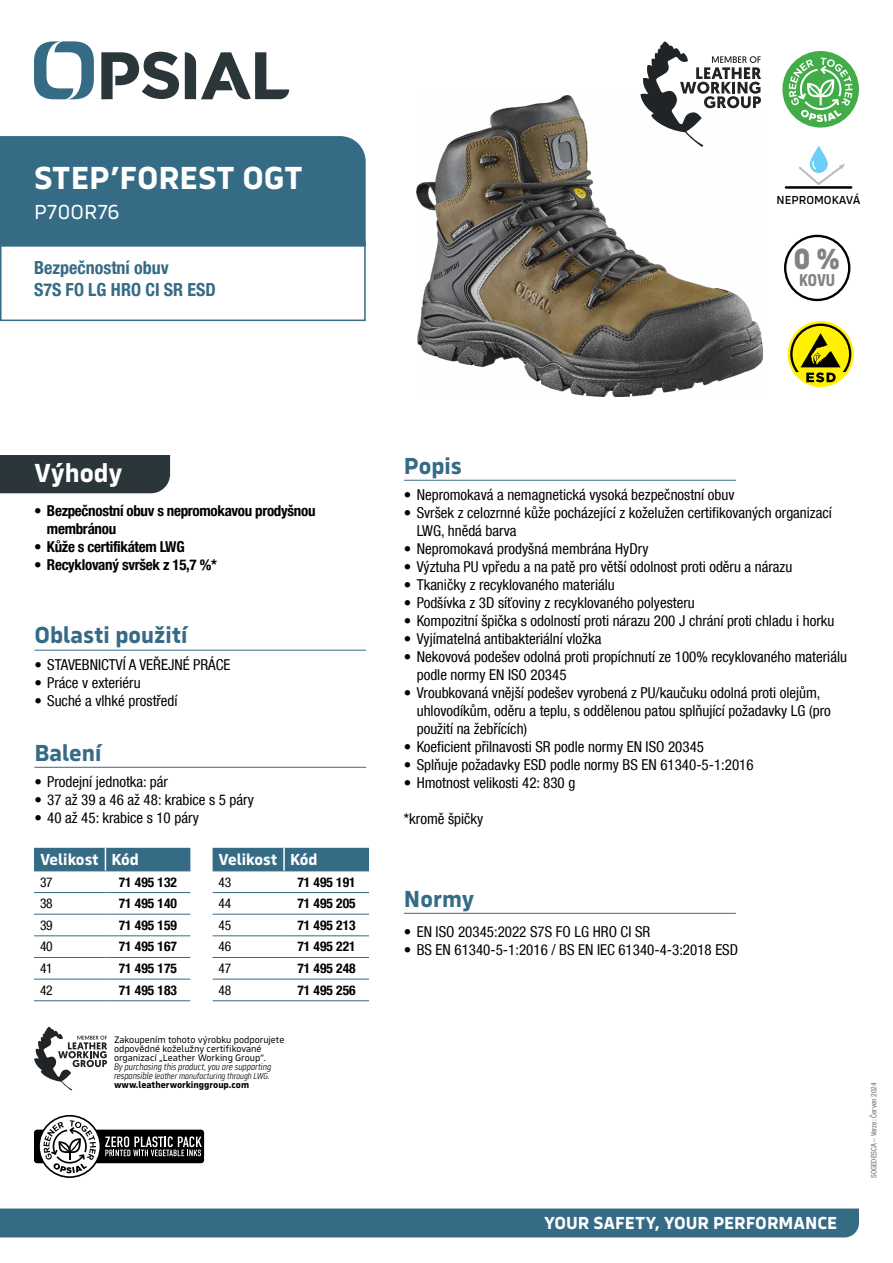
<style>
.page{position:relative;width:893px;height:1263px;background:#fff}
.page>*{position:absolute;margin:0;border:0;box-sizing:border-box;transform-origin:0 0}
.t1{font:700 33px "Serca";color:#fff}
.t2{font:800 30px "Serca";color:#808285;scale:.9 1}
.t3{font:700 27px "Serca";letter-spacing:-.005em;color:#fff}
.t4{font:700 24px "Serca";color:#356b85}
.t5{font:21px "Serca";letter-spacing:-.005em;color:#fff}
.t6{font:700 condensed 18px/21.6px "Helvetica Neue LT Com";color:#356b85}
.t7{font:700 18px "Serca";color:#fff}
.t8{font:700 17.7px "Serca Condensed";color:#808285}
.t9{font:700 16.5px "Serca";color:#fff}
.t10{font:condensed 15px/18px "Helvetica Neue LT Com";color:#000}
.t11{font:700 condensed 15px/18px "Helvetica Neue LT Com";letter-spacing:-.02em;color:#000}
.t12{font:700 condensed 13.5px "Helvetica Neue LT Com";color:#000}
.t13{font:condensed 13.5px "Helvetica Neue LT Com";letter-spacing:-.02em;color:#000}
.t14{font:500 12px "Serca";color:#000}
.t15{font:9.75px/9px "Serca";color:#000}
.t16{font:italic 300 9.75px "Serca Condensed";color:#000}
.t17{font:700 9.75px "Serca";color:#000}
.t18{font:italic 300 9px "Serca Condensed";color:#000}
.t19{font:condensed 7.5px "Helvetica Neue LT Com";color:#6d6e71}
.s1{font-size:9.75px}
</style>
<div class="page">
<svg style="left:34px;top:41px;width:60px;height:58px"></svg>
<svg style="left:185px;top:52px;width:104px;height:48px"></svg>
<svg style="left:101px;top:52px;width:78px;height:47px"></svg>
<div style="left:0;top:1208px;width:859px;height:29px;background:#356b85"></div>
<hr style="left:34px;top:892px;width:71px;height:1px;background:#356b85">
<hr style="left:105px;top:892px;width:85px;height:1px;background:#356b85">
<hr style="left:34px;top:914px;width:71px;height:1px;background:#356b85">
<hr style="left:105px;top:914px;width:85px;height:1px;background:#356b85">
<hr style="left:34px;top:935px;width:71px;height:1px;background:#356b85">
<hr style="left:105px;top:935px;width:85px;height:1px;background:#356b85">
<hr style="left:34px;top:957px;width:71px;height:1px;background:#356b85">
<hr style="left:105px;top:957px;width:85px;height:1px;background:#356b85">
<hr style="left:34px;top:979px;width:71px;height:1px;background:#356b85">
<hr style="left:105px;top:979px;width:85px;height:1px;background:#356b85">
<hr style="left:34px;top:1000px;width:71px;height:1px;background:#356b85">
<hr style="left:105px;top:1000px;width:85px;height:1px;background:#356b85">
<div style="left:34px;top:848px;width:156px;height:23px;background:#356b85"></div>
<div style="left:213px;top:848px;width:156px;height:22px;background:#356b85"></div>
<hr style="left:213px;top:870px;width:71px;height:1px;background:#356b85">
<hr style="left:284px;top:870px;width:85px;height:1px;background:#356b85">
<hr style="left:213px;top:892px;width:71px;height:1px;background:#356b85">
<hr style="left:284px;top:892px;width:85px;height:1px;background:#356b85">
<hr style="left:213px;top:914px;width:71px;height:1px;background:#356b85">
<hr style="left:284px;top:914px;width:85px;height:1px;background:#356b85">
<hr style="left:213px;top:935px;width:71px;height:1px;background:#356b85">
<hr style="left:284px;top:935px;width:85px;height:1px;background:#356b85">
<hr style="left:213px;top:957px;width:71px;height:1px;background:#356b85">
<hr style="left:284px;top:957px;width:85px;height:1px;background:#356b85">
<hr style="left:213px;top:979px;width:71px;height:1px;background:#356b85">
<hr style="left:284px;top:979px;width:85px;height:1px;background:#356b85">
<hr style="left:213px;top:1000px;width:71px;height:1px;background:#356b85">
<hr style="left:284px;top:1000px;width:85px;height:1px;background:#356b85">
<hr style="left:283px;top:848px;width:2px;height:22px;background:#fff">
<hr style="left:404px;top:480px;width:332px;height:1px;background:#356b85">
<div style="left:0;top:455px;width:170px;height:38px;background:#2b363a"></div>
<div style="left:0;top:242px;width:366px;height:79px;border:2px solid #356b85"></div>
<div style="left:0;top:136px;width:366px;height:111px;background:#356b85"></div>
<hr style="left:404px;top:913px;width:332px;height:1px;background:#356b85">
<hr style="left:34px;top:650px;width:332px;height:1px;background:#356b85">
<div style="left:34px;top:1129px;width:170px;height:34px;background:#000;border-radius:3px"></div>
<svg style="left:38px;top:1115px;width:164px;height:63px"></svg>
<hr style="left:34px;top:767px;width:332px;height:1px;background:#356b85">
<div style="left:782px;top:51px;width:77px;height:77px;background:#42ac48;border-radius:50%"></div>
<svg style="left:789px;top:57px;width:64px;height:65px"></svg>
<svg style="left:810px;top:146px;width:18px;height:27px"></svg>
<hr style="left:786px;top:186px;width:65px;height:3px;background:#000">
<svg style="left:797px;top:160px;width:48px;height:27px"></svg>
<svg style="left:788px;top:321px;width:66px;height:66px"></svg>
<svg style="left:790px;top:324px;width:61px;height:58px;background:#b9b11b"></svg>
<div style="left:785px;top:235px;width:65px;height:66px;border:2px solid #000;border-radius:50%"></div>
<img style="left:417px;top:95px;width:345px;height:302px">
<svg style="left:34px;top:1027px;width:73px;height:63px"></svg>
<svg style="left:641px;top:41px;width:120px;height:106px"></svg>
<h1 class="t1" style="left:34px;top:158px;width:270px">STEP’FOREST OGT</h1>
<h3 class="t5" style="left:34px;top:200px;width:87px">P70OR76</h3>
<p class="t6" style="left:34px;top:257px;width:183px">Bezpečnostní obuv<br>S7S FO LG HRO CI SR ESD</p>
<p class="t14" style="left:777px;top:193px;width:85px">NEPROMOKAVÁ</p>
<h2 class="t2" style="left:793px;top:240px;width:53px">0 %</h2>
<p class="t8" style="left:799px;top:270px;width:38px">KOVU</p>
<h3 class="t3" style="left:34px;top:457px;width:90px">Výhody</h3>
<p class="t11" style="left:47px;top:501px;width:270px;text-indent:-13px">• Bezpečnostní obuv s nepromokavou prodyšnou membránou</p>
<p class="t11" style="left:34px;top:537px;width:152px">• Kůže s certifikátem LWG</p>
<p class="t11" style="left:34px;top:555px;width:184px">• Recyklovaný svršek z 15,7 %*</p>
<h3 class="t4" style="left:34px;top:621px;width:155px">Oblasti použití</h3>
<p class="t10" style="left:34px;top:655px;width:198px">• STAVEBNICTVÍ A VEŘEJNÉ PRÁCE</p>
<p class="t10" style="left:34px;top:673px;width:108px">• Práce v exteriéru</p>
<p class="t10" style="left:34px;top:691px;width:145px">• Suché a vlhké prostředí</p>
<h3 class="t4" style="left:34px;top:738px;width:68px">Balení</h3>
<p class="t10" style="left:34px;top:772px;width:135px">• Prodejní jednotka: pár</p>
<p class="t10" style="left:34px;top:790px;width:221px">• 37 až 39 a 46 až 48: krabice s 5 páry</p>
<p class="t10" style="left:34px;top:808px;width:166px">• 40 až 45: krabice s 10 páry</p>
<p class="t9" style="left:40px;top:849px;width:100px">Velikost Kód</p>
<p class="t13" style="left:40px;top:874px;width:14px">37</p>
<p class="t12" style="left:119px;top:874px;width:60px">71 495 132</p>
<p class="t13" style="left:40px;top:895px;width:14px">38</p>
<p class="t12" style="left:119px;top:895px;width:60px">71 495 140</p>
<p class="t13" style="left:40px;top:917px;width:14px">39</p>
<p class="t12" style="left:119px;top:917px;width:60px">71 495 159</p>
<p class="t13" style="left:40px;top:939px;width:14px">40</p>
<p class="t12" style="left:119px;top:938px;width:60px">71 495 167</p>
<p class="t13" style="left:40px;top:960px;width:14px">41</p>
<p class="t12" style="left:119px;top:960px;width:60px">71 495 175</p>
<p class="t13" style="left:40px;top:982px;width:14px">42</p>
<p class="t12" style="left:119px;top:982px;width:60px">71 495 183</p>
<p class="t9" style="left:219px;top:849px;width:100px">Velikost Kód</p>
<p class="t13" style="left:219px;top:874px;width:14px">43</p>
<p class="t12" style="left:297px;top:874px;width:60px">71 495 191</p>
<p class="t13" style="left:219px;top:895px;width:14px">44</p>
<p class="t12" style="left:297px;top:895px;width:60px">71 495 205</p>
<p class="t13" style="left:219px;top:917px;width:14px">45</p>
<p class="t12" style="left:297px;top:917px;width:60px">71 495 213</p>
<p class="t13" style="left:219px;top:939px;width:14px">46</p>
<p class="t12" style="left:297px;top:938px;width:60px">71 495 221</p>
<p class="t13" style="left:219px;top:960px;width:14px">47</p>
<p class="t12" style="left:297px;top:960px;width:60px">71 495 248</p>
<p class="t13" style="left:219px;top:982px;width:14px">48</p>
<p class="t12" style="left:297px;top:982px;width:60px">71 495 256</p>
<p class="t15" style="left:114px;top:1035px;width:172px">Zakoupením tohoto výrobku podporujete odpovědné koželužny certifikované organizací „Leather Working Group“.</p>
<p class="t16" style="left:114px;top:1061px;width:159px">By purchasing this product, you are supporting</p>
<p class="t18" style="left:114px;top:1071px;width:157px"><span class="s1">responsible</span> leather manufacturing through LWG.</p>
<p class="t17" style="left:114px;top:1079px;width:137px">www.leatherworkinggroup.com</p>
<h3 class="t4" style="left:404px;top:451px;width:59px">Popis</h3>
<p class="t10" style="left:404px;top:485px;width:332px">• Nepromokavá a nemagnetická vysoká bezpečnostní obuv</p>
<p class="t10" style="left:417px;top:503px;width:417px;text-indent:-13px">• Svršek z celozrnné kůže pocházející z koželužen certifikovaných organizací<br>LWG, hnědá barva</p>
<p class="t10" style="left:404px;top:539px;width:246px">• Nepromokavá prodyšná membrána HyDry</p>
<p class="t10" style="left:404px;top:557px;width:390px">• Výztuha PU vpředu a na patě pro větší odolnost proti oděru a nárazu</p>
<p class="t10" style="left:404px;top:575px;width:212px">• Tkaničky z recyklovaného materiálu</p>
<p class="t10" style="left:404px;top:593px;width:292px">• Podšívka z 3D síťoviny z recyklovaného polyesteru</p>
<p class="t10" style="left:404px;top:611px;width:432px">• Kompozitní špička s odolností proti nárazu 200 J chrání proti chladu i horku</p>
<p class="t10" style="left:404px;top:629px;width:199px">• Vyjímatelná antibakteriální vložka</p>
<p class="t10" style="left:417px;top:647px;width:432px;text-indent:-13px">• Nekovová podešev odolná proti propíchnutí ze 100% recyklovaného materiálu podle normy EN ISO 20345</p>
<p class="t10" style="left:417px;top:683px;width:416px;text-indent:-13px">• Vroubkovaná vnější podešev vyrobená z PU/kaučuku odolná proti olejům, uhlovodíkům, oděru a teplu, s oddělenou patou splňující požadavky LG (pro použití na žebřících)</p>
<p class="t10" style="left:404px;top:737px;width:302px">• Koeficient přilnavosti SR podle normy EN ISO 20345</p>
<p class="t10" style="left:404px;top:755px;width:351px">• Splňuje požadavky ESD podle normy BS EN 61340-5-1:2016</p>
<p class="t10" style="left:404px;top:773px;width:173px">• Hmotnost velikosti 42: 830 g</p>
<p class="t10" style="left:404px;top:809px;width:81px">*kromě špičky</p>
<h3 class="t4" style="left:404px;top:884px;width:72px">Normy</h3>
<p class="t10" style="left:404px;top:923px;width:248px">• EN ISO 20345:2022 S7S FO LG HRO CI SR</p>
<p class="t10" style="left:404px;top:941px;width:336px">• BS EN 61340-5-1:2016 / BS EN IEC 61340-4-3:2018 ESD</p>
<p class="t7" style="left:544px;top:1212px;width:295px">YOUR SAFETY, YOUR PERFORMANCE</p>
<p class="t19" style="left:869px;top:1178px;width:97px;rotate:-90deg">SOGEDESCA – Verze: Červen 2024</p>
</div>
